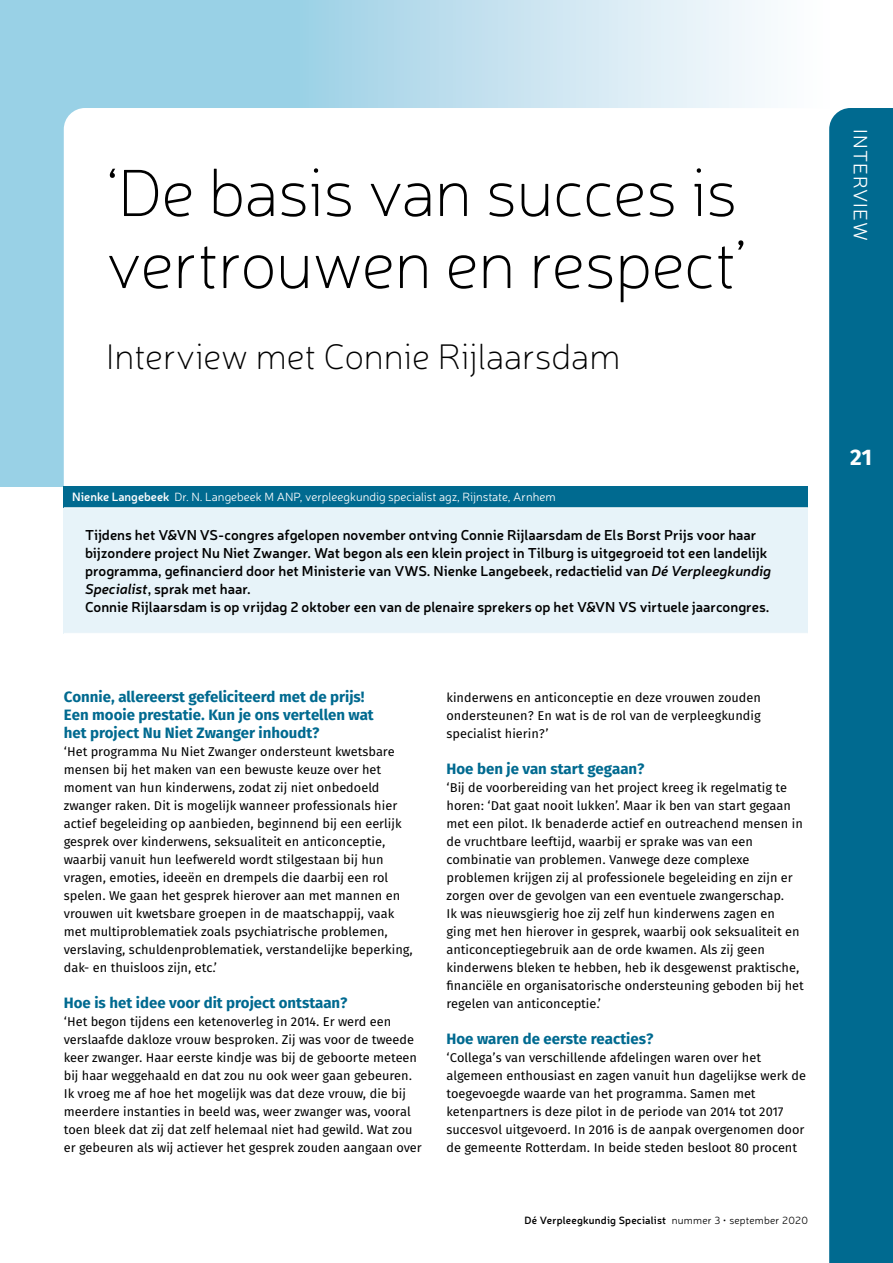
<style>
.page{position:relative;width:893px;height:1263px;background:#fff}
.page>*{position:absolute;margin:0;border:0;box-sizing:border-box;transform-origin:0 0}
.t1{font:100 67.5px/72px "Neris";letter-spacing:-.01em;color:#000}
.t2{font:100 36px "Neris";color:#000}
.t3{font:700 22.5px "Fira Sans OT";color:#fff}
.t4{font:300 19.5px "Neris";letter-spacing:.05em;color:#fff}
.t5{font:700 15px/18px "Fira Sans OT";color:#006a90}
.t6{font:600 14.25px/18px "Neris";color:#000}
.t7{font:12.75px/18px "Fira Sans OT";color:#000}
.t8{font:300 12px "Neris";color:#fff}
.t9{font:600 10.5px "Neris";letter-spacing:.02em;color:#000}
.s1{font-weight:600}
.s2{font-style:italic}
.s3{font-weight:300}
</style>
<div class="page">
<svg style="left:0;top:0;width:765px;height:486px;background:#b0daeb"></svg>
<svg style="left:64px;top:108px;width:701px;height:378px"></svg>
<div style="left:829px;top:108px;width:64px;height:1155px;background:#006a90"></div>
<div style="left:64px;top:486px;width:744px;height:22px;background:#006a90"></div>
<div style="left:64px;top:508px;width:744px;height:125px;background:#e7f3f9"></div>
<hr style="left:64px;top:507px;width:744px;height:1px;background:#fff">
<h1 class="t1" style="left:106px;top:155px;width:642px">‘De basis van succes is vertrouwen en respect’</h1>
<h2 class="t2" style="left:106px;top:335px;width:516px">Interview met Connie Rijlaarsdam</h2>
<p class="t8" style="left:72px;top:489px;width:485px"><span class="s1">Nienke Langebeek</span> Dr. N. Langebeek M ANP, verpleegkundig specialist agz, Rijnstate, Arnhem</p>
<p class="t6" style="left:85px;top:525px;width:688px">Tijdens het V&amp;VN VS-congres afgelopen november ontving Connie Rijlaarsdam de Els Borst Prijs voor haar bijzondere project Nu Niet Zwanger. Wat begon als een klein project in Tilburg is uitgegroeid tot een landelijk programma, gefinancierd door het Ministerie van VWS. Nienke Langebeek, redactielid van <span class="s2">Dé Verpleegkundig Specialist</span>, sprak met haar.<br>Connie Rijlaarsdam is op vrijdag 2 oktober een van de plenaire sprekers op het V&amp;VN VS virtuele jaarcongres.</p>
<p class="t5" style="left:64px;top:689px;width:311px">Connie, allereerst gefeliciteerd met de prijs!<br>Een mooie prestatie. Kun je ons vertellen wat het project Nu Niet Zwanger inhoudt?</p>
<p class="t7" style="left:64px;top:743px;width:351px">‘Het programma Nu Niet Zwanger ondersteunt kwetsbare mensen bij het maken van een bewuste keuze over het moment van hun kinderwens, zodat zij niet onbedoeld zwanger raken. Dit is mogelijk wanneer professionals hier actief begeleiding op aanbieden, beginnend bij een eerlijk gesprek over kinderwens, seksualiteit en anticonceptie, waarbij vanuit hun leefwereld wordt stilgestaan bij hun vragen, emoties, ideeën en drempels die daarbij een rol spelen. We gaan het gesprek hierover aan met mannen en vrouwen uit kwetsbare groepen in de maatschappij, vaak met multiproblematiek zoals psychiatrische problemen, verslaving, schuldenproblematiek, verstandelijke beperking, dak- en thuisloos zijn, etc.’</p>
<p class="t5" style="left:64px;top:995px;width:285px">Hoe is het idee voor dit project ontstaan?</p>
<p class="t7" style="left:64px;top:1013px;width:360px">‘Het begon tijdens een ketenoverleg in 2014. Er werd een verslaafde dakloze vrouw besproken. Zij was voor de tweede keer zwanger. Haar eerste kindje was bij de geboorte meteen bij haar weggehaald en dat zou nu ook weer gaan gebeuren.<br>Ik vroeg me af hoe het mogelijk was dat deze vrouw, die bij meerdere instanties in beeld was, weer zwanger was, vooral toen bleek dat zij dat zelf helemaal niet had gewild. Wat zou er gebeuren als wij actiever het gesprek zouden aangaan over</p>
<p class="t7" style="left:446px;top:690px;width:316px;text-align:justify">kinderwens en anticonceptie en deze vrouwen zouden ondersteunen? En wat is de rol van de verpleegkundig specialist hierin?’</p>
<p class="t5" style="left:446px;top:761px;width:200px">Hoe ben je van start gegaan?</p>
<p class="t7" style="left:446px;top:779px;width:359px">‘Bij de voorbereiding van het project kreeg ik regelmatig te horen: ‘Dat gaat nooit lukken’. Maar ik ben van start gegaan met een pilot. Ik benaderde actief en outreachend mensen in de vruchtbare leeftijd, waarbij er sprake was van een combinatie van problemen. Vanwege deze complexe problemen krijgen zij al professionele begeleiding en zijn er zorgen over de gevolgen van een eventuele zwangerschap.<br>Ik was nieuwsgierig hoe zij zelf hun kinderwens zagen en<br>ging met hen hierover in gesprek, waarbij ook seksualiteit en anticonceptiegebruik aan de orde kwamen. Als zij geen kinderwens bleken te hebben, heb ik desgewenst praktische, financiële en organisatorische ondersteuning geboden bij het regelen van anticonceptie.’</p>
<p class="t5" style="left:446px;top:1031px;width:209px">Hoe waren de eerste reacties?</p>
<p class="t7" style="left:446px;top:1049px;width:361px">‘Collega’s van verschillende afdelingen waren over het algemeen enthousiast en zagen vanuit hun dagelijkse werk de toegevoegde waarde van het programma. Samen met ketenpartners is deze pilot in de periode van 2014 tot 2017 succesvol uitgevoerd. In 2016 is de aanpak overgenomen door de gemeente Rotterdam. In beide steden besloot 80 procent</p>
<p class="t9" style="left:525px;top:1213px;width:285px">Dé Verpleegkundig Specialist <span class="s3">nummer 3 • september 2020</span></p>
<h3 class="t4" style="left:873px;top:129px;width:113px;rotate:90deg">INTERVIEW</h3>
<h3 class="t3" style="left:850px;top:441px;width:23px">21</h3>
</div>
